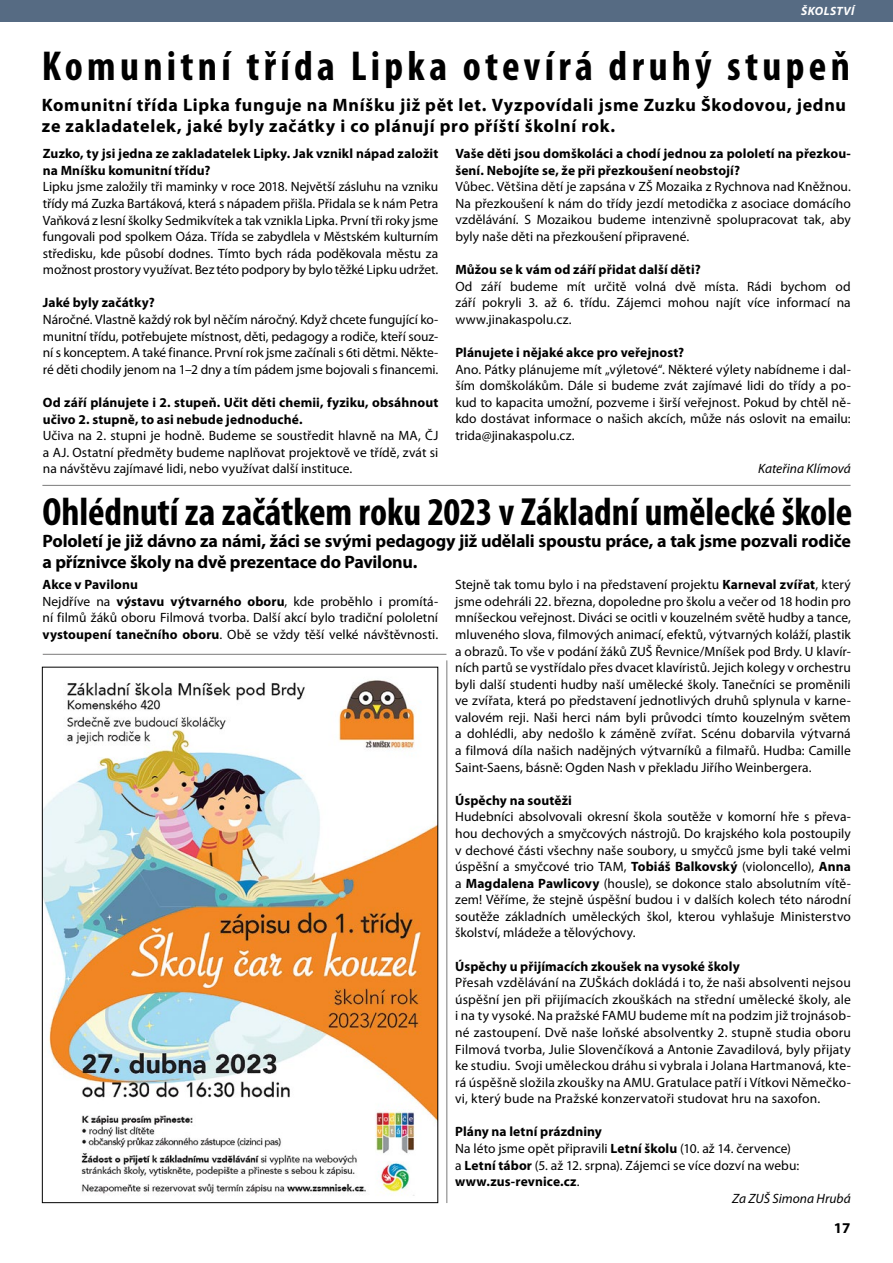
<style>
.page{position:relative;width:893px;height:1263px;background:#fff}
.page>*{position:absolute;margin:0;border:0;box-sizing:border-box;transform-origin:0 0}
.t1{font:700 condensed 42px "Myriad Pro";letter-spacing:.105em;color:#000}
.t2{font:700 condensed 39.45px "Myriad Pro";letter-spacing:-.005em;color:#000}
.t3{font:700 18px/21.6px "Myriad Pro";letter-spacing:.025em;color:#000}
.t4{font:700 18px/21.6px "Myriad Pro";letter-spacing:-.015em;color:#000}
.t5{font:700 15px "Myriad Pro";color:#000}
.t6{font:13.5px/16.6px "Myriad Pro";color:#000;text-align:justify}
.t7{font:700 13.5px/16.6px "Myriad Pro";letter-spacing:.01em;color:#000}
.t8{font:italic 13.5px "Myriad Pro";color:#000}
.t9{font:italic 700 12px "Myriad Pro";letter-spacing:.035em;color:#fff}
.s1{font-weight:700}
.s2{font-weight:400}
</style>
<div class="page">
<hr style="left:42px;top:485px;width:808px;height:1px;background:#7c7b7b">
<hr style="left:43px;top:654px;width:403px;height:1px;background:#7c7b7b">
<hr style="left:446px;top:660px;width:1px;height:543px;background:#7c7b7b">
<img style="left:44px;top:680px;width:392px;height:516px">
<div style="left:0;top:0;width:893px;height:21px;background:#566b83"></div>
<p class="t9" style="left:801px;top:3px;width:55px">ŠKOLSTVÍ</p>
<h1 class="t1" style="left:42px;top:40px;width:810px">Komunitní třída Lipka otevírá druhý stupeň</h1>
<h3 class="t3" style="left:42px;top:93px;width:806px">Komunitní třída Lipka funguje na Mníšku již pět let. Vyzpovídali jsme Zuzku Škodovou, jednu ze zakladatelek, jaké byly začátky i co plánují pro příští školní rok.</h3>
<p class="t7" style="left:43px;top:145px;width:397px">Zuzko, ty jsi jedna ze zakladatelek Lipky. Jak vznikl nápad založit na Mníšku komunitní třídu?</p>
<p class="t6" style="left:43px;top:178px;width:397px">Lipku jsme založily tři maminky v roce 2018. Největší zásluhu na vzniku třídy má Zuzka Bartáková, která s nápadem přišla. Přidala se k nám Petra Vaňková z lesní školky Sedmikvítek a tak vznikla Lipka. První tři roky jsme fungovali pod spolkem Oáza. Třída se zabydlela v Městském kulturním středisku, kde působí dodnes. Tímto bych ráda poděkovala městu za možnost prostory využívat. Bez této podpory by bylo těžké Lipku udržet.</p>
<p class="t7" style="left:43px;top:294px;width:113px">Jaké byly začátky?</p>
<p class="t6" style="left:43px;top:311px;width:397px">Náročné. Vlastně každý rok byl něčím náročný. Když chcete fungující ko&shy;munitní třídu, potřebujete místnost, děti, pedagogy a rodiče, kteří souz&shy;ní s konceptem. A také finance. První rok jsme začínali s 6ti dětmi. Někte&shy;ré děti chodily jenom na 1–2 dny a tím pádem jsme bojovali s financemi.</p>
<p class="t7" style="left:43px;top:394px;width:397px">Od září plánujete i 2. stupeň. Učit děti chemii, fyziku, obsáhnout učivo 2. stupně, to asi nebude jednoduché.</p>
<p class="t6" style="left:43px;top:427px;width:397px">Učiva na 2. stupni je hodně. Budeme se soustředit hlavně na MA, ČJ a AJ. Ostatní předměty budeme naplňovat projektově ve třídě, zvát si na návštěvu zajímavé lidi, nebo využívat další instituce.</p>
<p class="t7" style="left:455px;top:145px;width:397px">Vaše děti jsou domškoláci a chodí jednou za pololetí na přezkou&shy;šení. Nebojíte se, že při přezkoušení neobstojí?</p>
<p class="t6" style="left:455px;top:178px;width:397px">Vůbec. Většina dětí je zapsána v ZŠ Mozaika z Rychnova nad Kněžnou.<br>Na přezkoušení k nám do třídy jezdí metodička z asociace domácího vzdělávání. S Mozaikou budeme intenzivně spolupracovat tak, aby byly naše děti na přezkoušení připravené.</p>
<p class="t7" style="left:455px;top:261px;width:247px">Můžou se k vám od září přidat další děti?</p>
<p class="t6" style="left:455px;top:278px;width:397px">Od září budeme mít určitě volná dvě místa. Rádi bychom od září pokryli 3. až 6. třídu. Zájemci mohou najít více informací na www.jinakaspolu.cz.</p>
<p class="t7" style="left:455px;top:344px;width:230px">Plánujete i nějaké akce pro veřejnost?</p>
<p class="t6" style="left:455px;top:361px;width:397px">Ano. Pátky plánujeme mít „výletové“. Některé výlety nabídneme i dal&shy;ším domškolákům. Dále si budeme zvát zajímavé lidi do třídy a po&shy;kud to kapacita umožní, pozveme i širší veřejnost. Pokud by chtěl ně&shy;kdo dostávat informace o našich akcích, může nás oslovit na emailu: trida@jinakaspolu.cz.</p>
<p class="t8" style="left:758px;top:460px;width:94px">Kateřina Klímová</p>
<h2 class="t2" style="left:43px;top:487px;width:811px">Ohlédnutí za začátkem roku 2023 v Základní umělecké škole</h2>
<h3 class="t4" style="left:43px;top:529px;width:810px">Pololetí je již dávno za námi, žáci se svými pedagogy již udělali spoustu práce, a tak jsme pozvali rodiče a příznivce školy na dvě prezentace do Pavilonu.</h3>
<p class="t6" style="left:43px;top:576px;width:397px;text-align:left"><span class="s1">Akce v Pavilonu<br></span>Nejdříve na <span class="s1">výstavu výtvarného oboru</span>, kde proběhlo i promítá&shy;ní filmů žáků oboru Filmová tvorba. Další akcí bylo tradiční pololetní <span class="s1">vystoupení tanečního oboru</span>. Obě se vždy těší velké návštěvnosti.</p>
<p class="t6" style="left:455px;top:576px;width:397px">Stejně tak tomu bylo i na představení projektu <span class="s1">Karneval zvířat</span>, který jsme odehráli 22. března, dopoledne pro školu a večer od 18 hodin pro mníšeckou veřejnost. Diváci se ocitli v kouzelném světě hudby a tance, mluveného slova, filmových animací, efektů, výtvarných koláží, plastik a obrazů. To vše v podání žáků ZUŠ Řevnice/Mníšek pod Brdy. U klavír&shy;ních partů se vystřídalo přes dvacet klavíristů. Jejich kolegy v orchestru byli další studenti hudby naší umělecké školy. Tanečníci se proměnili ve zvířata, která po představení jednotlivých druhů splynula v karne&shy;valovém reji. Naši herci nám byli průvodci tímto kouzelným světem a dohlédli, aby nedošlo k záměně zvířat. Scénu dobarvila výtvarná a filmová díla našich nadějných výtvarníků a filmařů. Hudba: Camille Saint-Saens, básně: Ogden Nash v překladu Jiřího Weinbergera.</p>
<p class="t7" style="left:455px;top:791px;width:118px">Úspěchy na soutěži</p>
<p class="t6" style="left:455px;top:808px;width:397px">Hudebníci absolvovali okresní škola soutěže v komorní hře s převa&shy;hou dechových a smyčcových nástrojů. Do krajského kola postoupily v dechové části všechny naše soubory, u smyčců jsme byli také velmi úspěšní a smyčcové trio TAM, <span class="s1">Tobiáš Balkovský</span> (violoncello), <span class="s1">Anna </span>a <span class="s1">Magdalena Pawlicovy</span> (housle), se dokonce stalo absolutním vítě&shy;zem! Věříme, že stejně úspěšní budou i v dalších kolech této národní soutěže základních uměleckých škol, kterou vyhlašuje Ministerstvo školství, mládeže a tělovýchovy.</p>
<p class="t7" style="left:455px;top:957px;width:286px">Úspěchy u přijímacích zkoušek na vysoké školy</p>
<p class="t6" style="left:455px;top:974px;width:397px">Přesah vzdělávání na ZUŠkách dokládá i to, že naši absolventi nejsou úspěšní jen při přijímacích zkouškách na střední umělecké školy, ale i na ty vysoké. Na pražské FAMU budeme mít na podzim již trojnásob&shy;né zastoupení. Dvě naše loňské absolventky 2. stupně studia oboru Filmová tvorba, Julie Slovenčíková a Antonie Zavadilová, byly přijaty ke studiu. Svoji uměleckou dráhu si vybrala i Jolana Hartmanová, kte&shy;rá úspěšně složila zkoušky na AMU. Gratulace patří i Vítkovi Němečko&shy;vi, který bude na Pražské konzervatoři studovat hru na saxofon.</p>
<p class="t7" style="left:455px;top:1123px;width:148px">Plány na letní prázdniny</p>
<p class="t6" style="left:455px;top:1140px;width:337px">Na léto jsme opět připravili <span class="s1">Letní školu</span> (10. až 14. července)</p>
<p class="t6" style="left:455px;top:1156px;width:345px">a <span class="s1">Letní tábor</span> (5. až 12. srpna). Zájemci se více dozví na webu:</p>
<p class="t7" style="left:455px;top:1173px;width:126px">www.zus-revnice.cz<span class="s2">.</span></p>
<p class="t8" style="left:732px;top:1190px;width:120px">Za ZUŠ Simona Hrubá</p>
<p class="t5" style="left:834px;top:1218px;width:18px">17</p>
</div>
